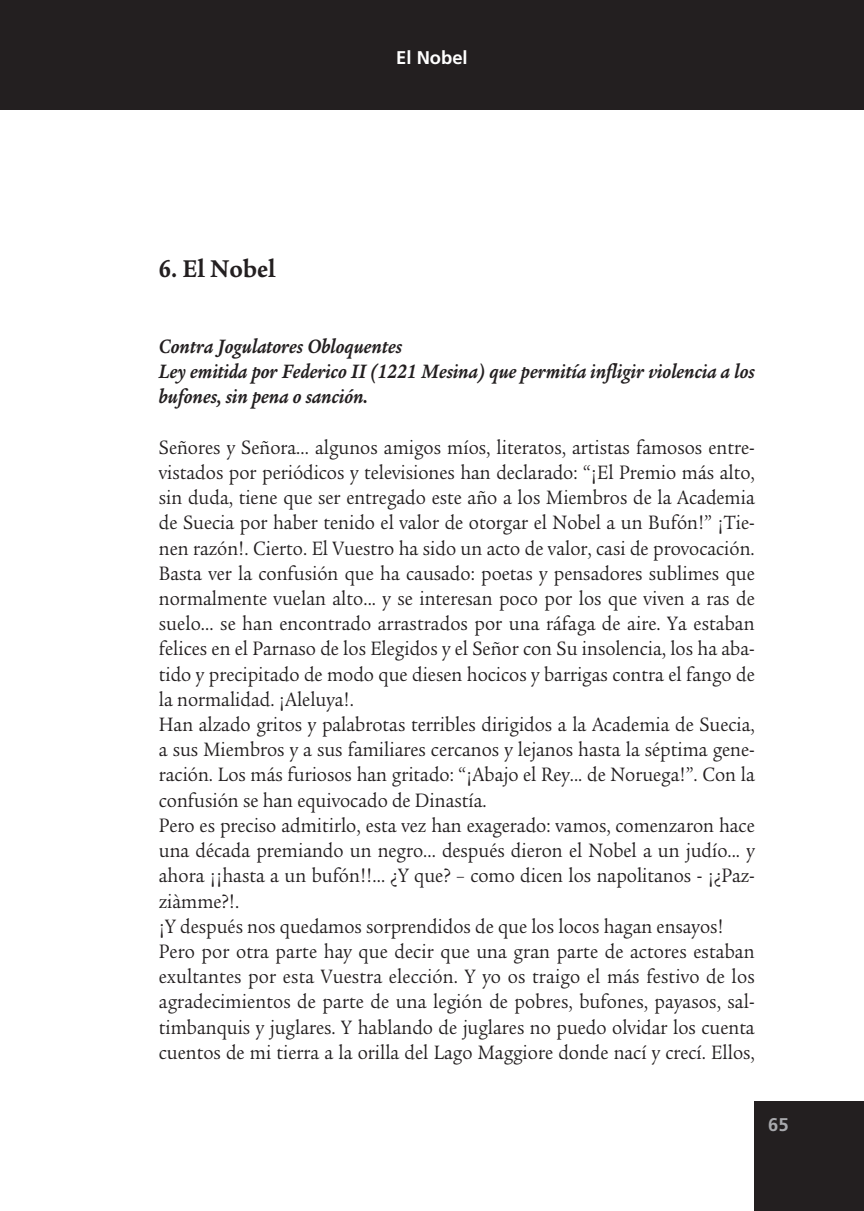
<style>
.page{position:relative;width:864px;height:1211px;background:#fff}
.page>*{position:absolute;margin:0;border:0;box-sizing:border-box;transform-origin:0 0}
.t1{font:700 26.25px "Legacy Serif";color:#231f20;scale:.9 1}
.t2{font:21px/25.2px "Legacy Serif";color:#231f20;scale:.9 1}
.t3{font:italic 700 21px/25.2px "Legacy Serif";color:#231f20;scale:.9 1}
.t4{font:700 18.38px "Frutiger";color:#fff}
.t5{font:700 18.38px "Frutiger";color:#a8a9ad}
</style>
<div class="page">
<div style="left:0;top:0;width:10px;height:109px;background:#231f20"></div>
<div style="left:10px;top:0;width:853px;height:109px;background:#231f20"></div>
<div style="left:754px;top:1101px;width:109px;height:109px;background:#231f20"></div>
<p class="t4" style="left:396px;top:50px;width:73px">El Nobel</p>
<p class="t1" style="left:159px;top:258px;width:131px">6. El Nobel</p>
<p class="t3" style="left:159px;top:335px;width:663px">Contra Jogulatores Obloquentes<br>Ley emitida por Federico II (1221 Mesina) que permitía infligir violencia a los bufones, sin pena o sanción.</p>
<p class="t2" style="left:159px;top:436px;width:663px">Señores y Señora... algunos amigos míos, literatos, artistas famosos entre&shy;vistados por periódicos y televisiones han declarado: “¡El Premio más alto, sin duda, tiene que ser entregado este año a los Miembros de la Academia de Suecia por haber tenido el valor de otorgar el Nobel a un Bufón!” ¡Tie&shy;nen razón!. Cierto. El Vuestro ha sido un acto de valor, casi de provocación.<br>Basta ver la confusión que ha causado: poetas y pensadores sublimes que normalmente vuelan alto... y se interesan poco por los que viven a ras de suelo... se han encontrado arrastrados por una ráfaga de aire. Ya estaban felices en el Parnaso de los Elegidos y el Señor con Su insolencia, los ha aba&shy;tido y precipitado de modo que diesen hocicos y barrigas contra el fango de la normalidad. ¡Aleluya!.<br>Han alzado gritos y palabrotas terribles dirigidos a la Academia de Suecia, a sus Miembros y a sus familiares cercanos y lejanos hasta la séptima gene&shy;ración. Los más furiosos han gritado: “¡Abajo el Rey... de Noruega!”. Con la confusión se han equivocado de Dinastía.<br>Pero es preciso admitirlo, esta vez han exagerado: vamos, comenzaron hace una década premiando un negro... después dieron el Nobel a un judío... y ahora ¡¡hasta a un bufón!!... ¿Y que? – como dicen los napolitanos - ¡¿Paz&shy;ziàmme?!.<br>¡Y después nos quedamos sorprendidos de que los locos hagan ensayos!<br>Pero por otra parte hay que decir que una gran parte de actores estaban exultantes por esta Vuestra elección. Y yo os traigo el más festivo de los agradecimientos de parte de una legión de pobres, bufones, payasos, sal&shy;timbanquis y juglares. Y hablando de juglares no puedo olvidar los cuenta cuentos de mi tierra a la orilla del Lago Maggiore donde nací y crecí. Ellos,</p>
<p class="t5" style="left:767px;top:1117px;width:22px">65</p>
</div>
